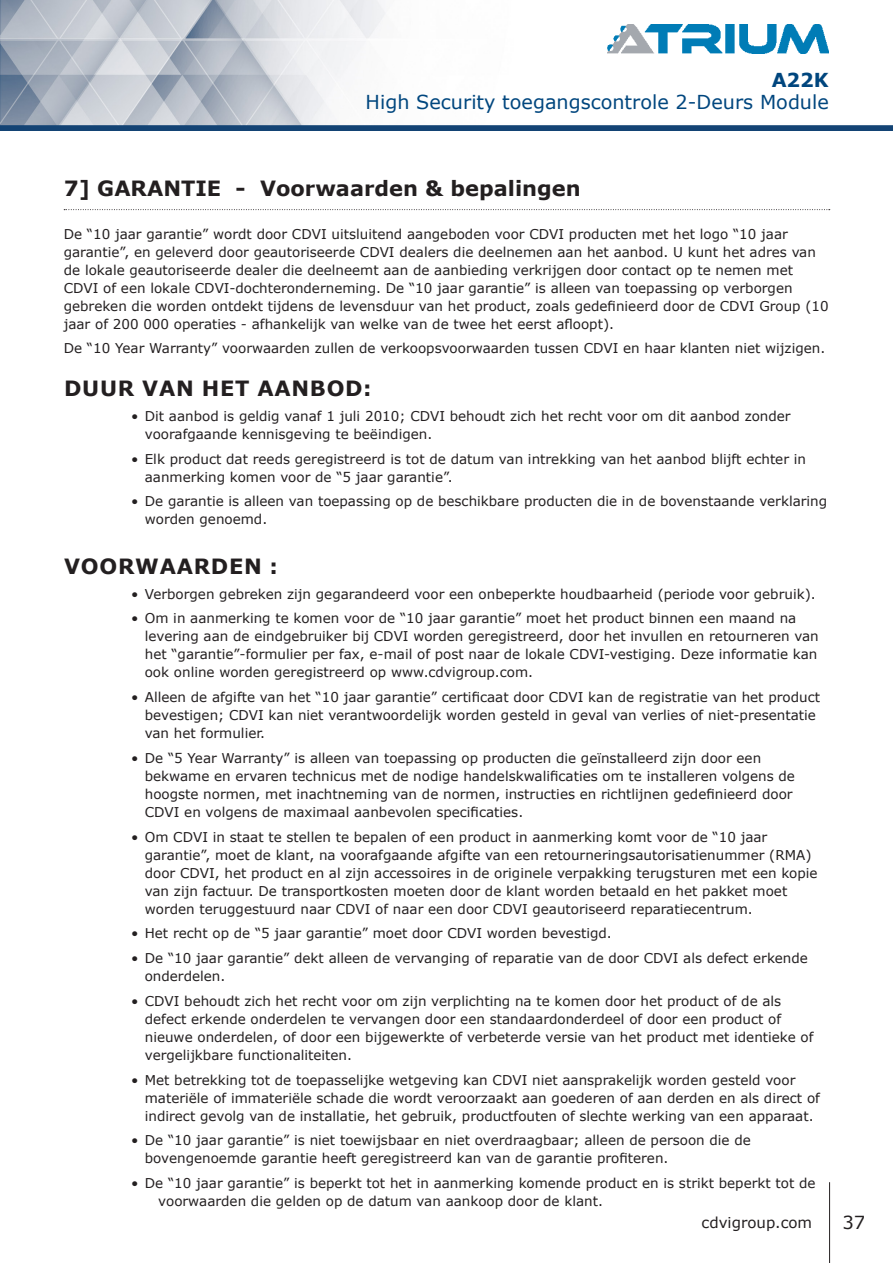
<style>
.page{position:relative;width:893px;height:1263px;background:#fff}
.page>*{position:absolute;margin:0;border:0;box-sizing:border-box;transform-origin:0 0}
.Small_Title{font:700 21px "Verdana";color:#231f20}
.Small_Title-2{font:700 21px "Verdana";letter-spacing:.035em;color:#231f20}
.Product_name{font:19.2px "Verdana";color:#00467e}
.Product_name-2{font:700 19.2px "Verdana";color:#00467e}
.t1{font:18px "Verdana";color:#231f20}
.t2{font:15px "Verdana";color:#231f20}
.Text_margin_TAB{font:13.5px/18px "Verdana";color:#231f20}
.Text{font:13.5px/18px "Verdana";color:#231f20}
</style>
<div class="page">
<hr style="left:829px;top:1182px;width:1px;height:81px;background:#231f20">
<img style="left:0;top:0;width:893px;height:130px">
<img style="left:607px;top:25px;width:222px;height:29px">
<svg style="left:64px;top:209px;width:766px;height:1px"></svg>
<p class="Product_name-2" style="left:772px;top:67px;width:59px">A22K</p>
<p class="Product_name" style="left:366px;top:89px;width:465px">High Security toegangscontrole 2-Deurs Module</p>
<p class="Small_Title" style="left:64px;top:173px;width:518px">7] GARANTIE - Voorwaarden &amp; bepalingen</p>
<p class="Text" style="left:64px;top:224px;width:766px">De “10 jaar garantie” wordt door CDVI uitsluitend aangeboden voor CDVI producten met het logo “10 jaar garantie”, en geleverd door geautoriseerde CDVI dealers die deelnemen aan het aanbod. U kunt het adres van de lokale geautoriseerde dealer die deelneemt aan de aanbieding verkrijgen door contact op te nemen met CDVI of een lokale CDVI-dochteronderneming. De “10 jaar garantie” is alleen van toepassing op verborgen gebreken die worden ontdekt tijdens de levensduur van het product, zoals gedefinieerd door de CDVI Group (10 jaar of 200 000 operaties - afhankelijk van welke van de twee het eerst afloopt).</p>
<p class="Text" style="left:64px;top:339px;width:763px">De “10 Year Warranty” voorwaarden zullen de verkoopsvoorwaarden tussen CDVI en haar klanten niet wijzigen.</p>
<p class="Small_Title-2" style="left:64px;top:374px;width:309px">DUUR VAN HET AANBOD:</p>
<p class="Text_margin_TAB" style="left:145px;top:407px;width:647px;text-indent:-14px">• Dit aanbod is geldig vanaf 1 juli 2010; CDVI behoudt zich het recht voor om dit aanbod zonder voorafgaande kennisgeving te beëindigen.</p>
<p class="Text_margin_TAB" style="left:145px;top:449px;width:663px;text-indent:-14px">• Elk product dat reeds geregistreerd is tot de datum van intrekking van het aanbod blijft echter in aanmerking komen voor de “5 jaar garantie”.</p>
<p class="Text_margin_TAB" style="left:145px;top:492px;width:684px;text-indent:-14px">• De garantie is alleen van toepassing op de beschikbare producten die in de bovenstaande verklaring worden genoemd.</p>
<p class="Small_Title-2" style="left:64px;top:551px;width:215px">VOORWAARDEN :</p>
<p class="Text_margin_TAB" style="left:131px;top:584px;width:686px">• Verborgen gebreken zijn gegarandeerd voor een onbeperkte houdbaarheid (periode voor gebruik).</p>
<p class="Text_margin_TAB" style="left:145px;top:609px;width:676px;text-indent:-14px">• Om in aanmerking te komen voor de “10 jaar garantie” moet het product binnen een maand na levering aan de eindgebruiker bij CDVI worden geregistreerd, door het invullen en retourneren van het “garantie”-formulier per fax, e-mail of post naar de lokale CDVI-vestiging. Deze informatie kan ook online worden geregistreerd op www.cdvigroup.com.</p>
<p class="Text_margin_TAB" style="left:145px;top:688px;width:677px;text-indent:-14px">• Alleen de afgifte van het “10 jaar garantie” certificaat door CDVI kan de registratie van het product bevestigen; CDVI kan niet verantwoordelijk worden gesteld in geval van verlies of niet-presentatie van het formulier.</p>
<p class="Text_margin_TAB" style="left:145px;top:749px;width:652px;text-indent:-14px">• De “5 Year Warranty” is alleen van toepassing op producten die geïnstalleerd zijn door een bekwame en ervaren technicus met de nodige handelskwalificaties om te installeren volgens de hoogste normen, met inachtneming van de normen, instructies en richtlijnen gedefinieerd door CDVI en volgens de maximaal aanbevolen specificaties.</p>
<p class="Text_margin_TAB" style="left:145px;top:827px;width:674px;text-indent:-14px">• Om CDVI in staat te stellen te bepalen of een product in aanmerking komt voor de “10 jaar garantie”, moet de klant, na voorafgaande afgifte van een retourneringsautorisatienummer (RMA) door CDVI, het product en al zijn accessoires in de originele verpakking terugsturen met een kopie van zijn factuur. De transportkosten moeten door de klant worden betaald en het pakket moet worden teruggestuurd naar CDVI of naar een door CDVI geautoriseerd reparatiecentrum.</p>
<p class="Text_margin_TAB" style="left:131px;top:924px;width:482px">• Het recht op de “5 jaar garantie” moet door CDVI worden bevestigd.</p>
<p class="Text_margin_TAB" style="left:145px;top:949px;width:665px;text-indent:-14px">• De “10 jaar garantie” dekt alleen de vervanging of reparatie van de door CDVI als defect erkende onderdelen.</p>
<p class="Text_margin_TAB" style="left:145px;top:992px;width:670px;text-indent:-14px">• CDVI behoudt zich het recht voor om zijn verplichting na te komen door het product of de als defect erkende onderdelen te vervangen door een standaardonderdeel of door een product of nieuwe onderdelen, of door een bijgewerkte of verbeterde versie van het product met identieke of vergelijkbare functionaliteiten.</p>
<p class="Text_margin_TAB" style="left:145px;top:1070px;width:677px;text-indent:-14px">• Met betrekking tot de toepasselijke wetgeving kan CDVI niet aansprakelijk worden gesteld voor materiële of immateriële schade die wordt veroorzaakt aan goederen of aan derden en als direct of indirect gevolg van de installatie, het gebruik, productfouten of slechte werking van een apparaat.</p>
<p class="Text_margin_TAB" style="left:145px;top:1131px;width:608px;text-indent:-14px">• De “10 jaar garantie” is niet toewijsbaar en niet overdraagbaar; alleen de persoon die de bovengenoemde garantie heeft geregistreerd kan van de garantie profiteren.</p>
<p class="Text" style="left:158px;top:1174px;width:659px;text-indent:-27px">• De “10 jaar garantie” is beperkt tot het in aanmerking komende product en is strikt beperkt tot de voorwaarden die gelden op de datum van aankoop door de klant.</p>
<p class="t2" style="left:701px;top:1212px;width:112px">cdvigroup.com</p>
<h3 class="t1" style="left:842px;top:1210px;width:24px">37</h3>
</div>
